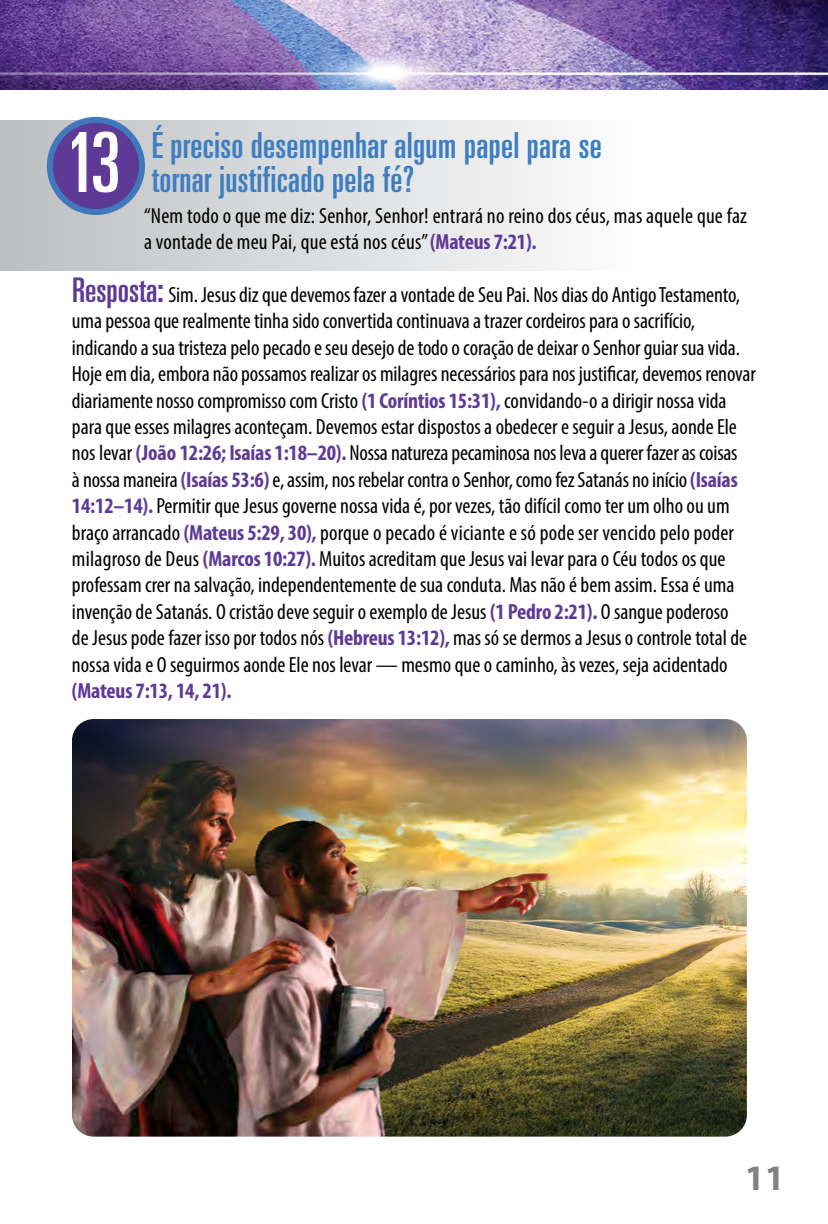
<style>
.page{position:relative;width:828px;height:1224px;background:#fff}
.page>*{position:absolute;margin:0;border:0;box-sizing:border-box;transform-origin:0 0}
.t1{font:ultra-condensed 83px "Univers";color:#fff}
.t2{font:ultra-condensed 36px/34px "Univers";letter-spacing:.01em;color:#3c7ec1}
.t3{font:700 36px "Myriad Pro";color:#808285}
.t4{font:condensed 22px/26.4px "Myriad Pro";color:#000}
.t5{font:700 condensed 22px "Myriad Pro";letter-spacing:-.01em;color:#5e3a96}
.s1{font-weight:700;color:#5e3a96}
.s2{font-family:"Univers";font-stretch:ultra-condensed;font-size:34px;color:#5e3a96}
</style>
<div class="page">
<div style="left:0;top:121px;width:628px;height:149px;background:linear-gradient(to right,#b8bcc0,#fdfcfc)"></div>
<div style="left:50px;top:120px;width:92px;height:92px;background:#5e3a96;border-radius:50%"></div>
<div style="left:47px;top:117px;width:98px;height:98px;border:6px solid #4179bd;border-radius:50%"></div>
<img style="left:72px;top:719px;width:675px;height:418px">
<img style="left:0;top:0;width:828px;height:90px">
<h1 class="t1" style="left:65px;top:115px;width:57px">13</h1>
<h2 class="t2" style="left:152px;top:128px;width:451px">É preciso desempenhar algum papel para se tornar justificado pela fé?</h2>
<p class="t4" style="left:144px;top:202px;width:605px">“Nem todo o que me diz: Senhor, Senhor! entrará no reino dos céus, mas aquele que faz a vontade de meu Pai, que está nos céus” <span class="s1">(Mateus 7:21).</span></p>
<p class="t4" style="left:72px;top:281px;width:685px"><span class="s2">Resposta:</span> Sim. Jesus diz que devemos fazer a vontade de Seu Pai. Nos dias do Antigo Testamento, uma pessoa que realmente tinha sido convertida continuava a trazer cordeiros para o sacrifício, indicando a sua tristeza pelo pecado e seu desejo de todo o coração de deixar o Senhor guiar sua vida.<br>Hoje em dia, embora não possamos realizar os milagres necessários para nos justificar, devemos renovar diariamente nosso compromisso com Cristo <span class="s1">(1 Coríntios 15:31),</span> convidando-o a dirigir nossa vida para que esses milagres aconteçam. Devemos estar dispostos a obedecer e seguir a Jesus, aonde Ele nos levar <span class="s1">(João 12:26; Isaías 1:18–20).</span> Nossa natureza pecaminosa nos leva a querer fazer as coisas<br>à nossa maneira <span class="s1">(Isaías 53:6)</span> e, assim, nos rebelar contra o Senhor, como fez Satanás no início <span class="s1">(Isaías 14:12–14).</span> Permitir que Jesus governe nossa vida é, por vezes, tão difícil como ter um olho ou um braço arrancado <span class="s1">(Mateus 5:29, 30),</span> porque o pecado é viciante e só pode ser vencido pelo poder milagroso de Deus <span class="s1">(Marcos 10:27).</span> Muitos acreditam que Jesus vai levar para o Céu todos os que professam crer na salvação, independentemente de sua conduta. Mas não é bem assim. Essa é uma invenção de Satanás. O cristão deve seguir o exemplo de Jesus <span class="s1">(1 Pedro 2:21).</span> O sangue poderoso<br>de Jesus pode fazer isso por todos nós <span class="s1">(Hebreus 13:12),</span> mas só se dermos a Jesus o controle total de nossa vida e O seguirmos aonde Ele nos levar — mesmo que o caminho, às vezes, seja acidentado</p>
<p class="t5" style="left:72px;top:677px;width:161px">(Mateus 7:13, 14, 21).</p>
<h2 class="t3" style="left:745px;top:1155px;width:41px">11</h2>
</div>
